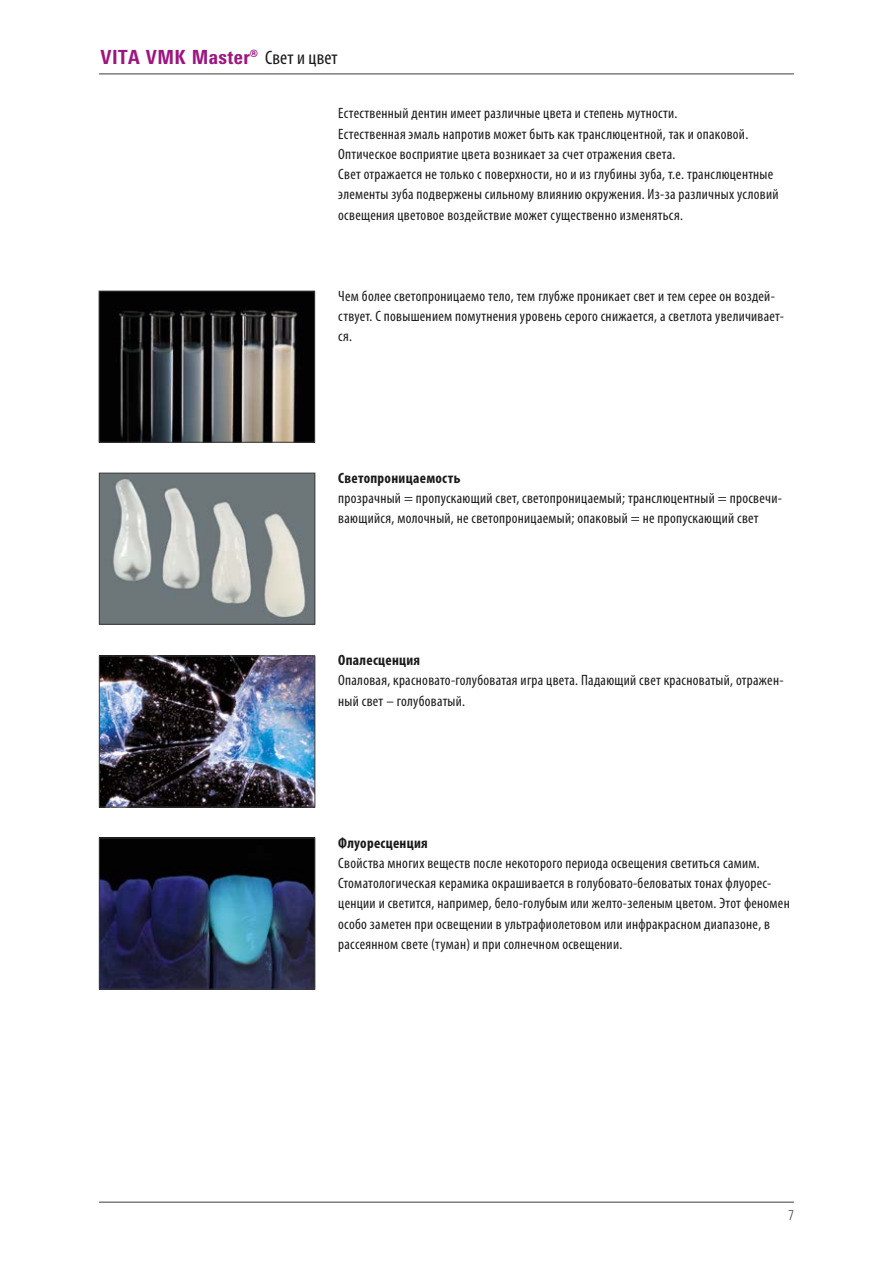
<style>
.page{position:relative;width:893px;height:1263px;background:#fff}
.page>*{position:absolute;margin:0;border:0;box-sizing:border-box;transform-origin:0 0}
.t1{font:800 condensed 19.5px "Univers Next Pro";letter-spacing:.02em;color:#9d1680}
.t2{font:condensed 15px/20.2px "Myriad Pro";letter-spacing:.02em;color:#1a1a1a}
.t3{font:700 condensed 15px "Myriad Pro";letter-spacing:.02em;color:#1a1a1a}
.t4{font:300 condensed 13.5px "Univers Next Pro";color:#3b3b3a}
.s1{font-family:"Myriad Pro";font-weight:400;color:#1a1a1a}
</style>
<div class="page">
<hr style="left:99px;top:74px;width:695px;height:1px;background:#3b3b3a">
<hr style="left:99px;top:1202px;width:695px;height:1px;background:#3b3b3a">
<img style="left:101px;top:293px;width:212px;height:147px">
<div style="left:99px;top:291px;width:216px;height:151px;border:1px solid #3b3b3a"></div>
<img style="left:101px;top:475px;width:212px;height:147px">
<div style="left:99px;top:473px;width:216px;height:151px;border:1px solid #3b3b3a"></div>
<img style="left:101px;top:658px;width:212px;height:147px">
<div style="left:99px;top:656px;width:216px;height:151px;border:1px solid #3b3b3a"></div>
<img style="left:101px;top:840px;width:212px;height:147px">
<div style="left:99px;top:838px;width:216px;height:151px;border:1px solid #3b3b3a"></div>
<h1 class="t1" style="left:101px;top:45px;width:239px">VITA VMK Master® <span class="s1">Свет и цвет</span></h1>
<p class="t2" style="left:338px;top:104px;width:442px">Естественный дентин имеет различные цвета и степень мутности.<br>Естественная эмаль напротив может быть как транслюцентной, так и опаковой.<br>Оптическое восприятие цвета возникает за счет отражения света.<br>Свет отражается не только с поверхности, но и из глубины зуба, т.е. транслюцентные элементы зуба подвержены сильному влиянию окружения. Из-за различных условий освещения цветовое воздействие может существенно изменяться.</p>
<p class="t2" style="left:338px;top:286px;width:447px">Чем более светопроницаемо тело, тем глубже проникает свет и тем серее он воздей&shy;ствует. С повышением помутнения уровень серого снижается, а светлота увеличивает&shy;ся.</p>
<p class="t3" style="left:338px;top:470px;width:124px">Светопроницаемость</p>
<p class="t2" style="left:338px;top:488px;width:445px">прозрачный = пропускающий свет, светопроницаемый; транслюцентный = просвечи&shy;вающийся, молочный, не светопроницаемый; опаковый = не пропускающий свет</p>
<p class="t3" style="left:338px;top:652px;width:83px">Опалесценция</p>
<p class="t2" style="left:338px;top:671px;width:447px">Опаловая, красновато-голубоватая игра цвета. Падающий свет красноватый, отражен&shy;ный свет – голубоватый.</p>
<p class="t3" style="left:338px;top:834px;width:91px">Флуоресценция</p>
<p class="t2" style="left:338px;top:853px;width:453px">Свойства многих веществ после некоторого периода освещения светиться самим.<br>Стоматологическая керамика окрашивается в голубовато-беловатых тонах флуорес&shy;ценции и светится, например, бело-голубым или желто-зеленым цветом. Этот феномен особо заметен при освещении в ультрафиолетовом или инфракрасном диапазоне, в рассеянном свете (туман) и при солнечном освещении.</p>
<p class="t4" style="left:788px;top:1207px;width:7px">7</p>
</div>
